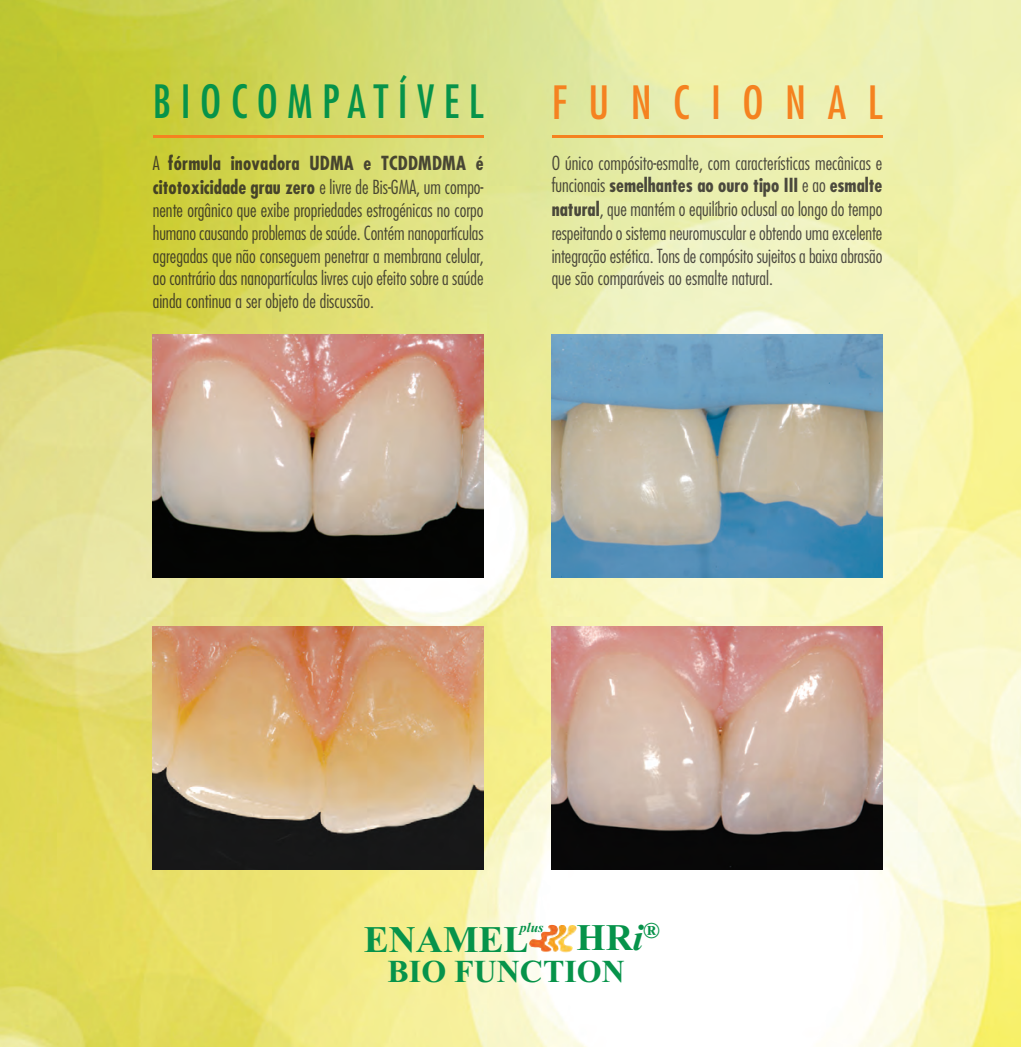
<style>
.page{position:relative;width:1021px;height:1050px;background:#fff}
.page>*{position:absolute;margin:0;border:0;box-sizing:border-box;transform-origin:0 0}
.t1{font:condensed 44.62px "Futura Std";letter-spacing:.21em;color:#06934a}
.t2{font:condensed 44.62px "Futura Std";letter-spacing:.48em;color:#f58220}
.t3{font:700 37.45px "Times New Roman";color:#06934a}
.t4{font:700 32.02px "Times New Roman";color:#06934a}
.t5{font:700 22.57px "Times New Roman";color:#06934a}
.t6{font:300 condensed 18.9px/23.1px "Futura";color:rgb(35 31 32/.8);text-align:justify}
.t7{font:italic 700 13.83px "Times New Roman";color:#06934a}
.s1{font-weight:700}
.s2{font-style:italic}
</style>
<div class="page">
<img style="left:0;top:0;width:1020px;height:1045px">
<img style="left:153px;top:334px;width:330px;height:243px">
<img style="left:551px;top:334px;width:331px;height:243px">
<img style="left:551px;top:626px;width:331px;height:243px">
<img style="left:153px;top:626px;width:330px;height:243px">
<hr style="left:153px;top:135px;width:330px;height:2px;background:#f58220">
<hr style="left:551px;top:135px;width:331px;height:2px;background:#f58220">
<img style="left:529px;top:924px;width:29px;height:27px">
<h1 class="t1" style="left:153px;top:81px;width:332px">BIOCOMPATÍVEL</h1>
<p class="t6" style="left:153px;top:152px;width:332px">A <span class="s1">fórmula inovadora UDMA e TCDDMDMA é citotoxicidade grau zero</span> e livre de Bis-GMA, um compo&shy;nente orgânico que exibe propriedades estrogénicas no corpo humano causando problemas de saúde. Contém nanopartículas agregadas que não conseguem penetrar a membrana celular, ao contrário das nanopartículas livres cujo efeito sobre a saúde ainda continua a ser objeto de discussão.</p>
<h1 class="t2" style="left:551px;top:82px;width:332px">FUNCIONAL</h1>
<p class="t6" style="left:551px;top:152px;width:332px">O único compósito-esmalte, com características mecânicas e funcionais <span class="s1">semelhantes ao ouro tipo III</span> e ao <span class="s1">esmalte natural</span>, que mantém o equilíbrio oclusal ao longo do tempo respeitando o sistema neuromuscular e obtendo uma excelente integração estética. Tons de compósito sujeitos a baixa abrasão que são comparáveis ao esmalte natural.</p>
<p class="t7" style="left:520px;top:918px;width:25px">plus</p>
<p class="t5" style="left:643px;top:916px;width:18px">®</p>
<h2 class="t3" style="left:364px;top:916px;width:166px">ENAMEL</h2>
<h2 class="t3" style="left:576px;top:914px;width:68px">HR<span class="s2">i</span></h2>
<h3 class="t4" style="left:387px;top:951px;width:238px">BIO FUNCTION</h3>
</div>
